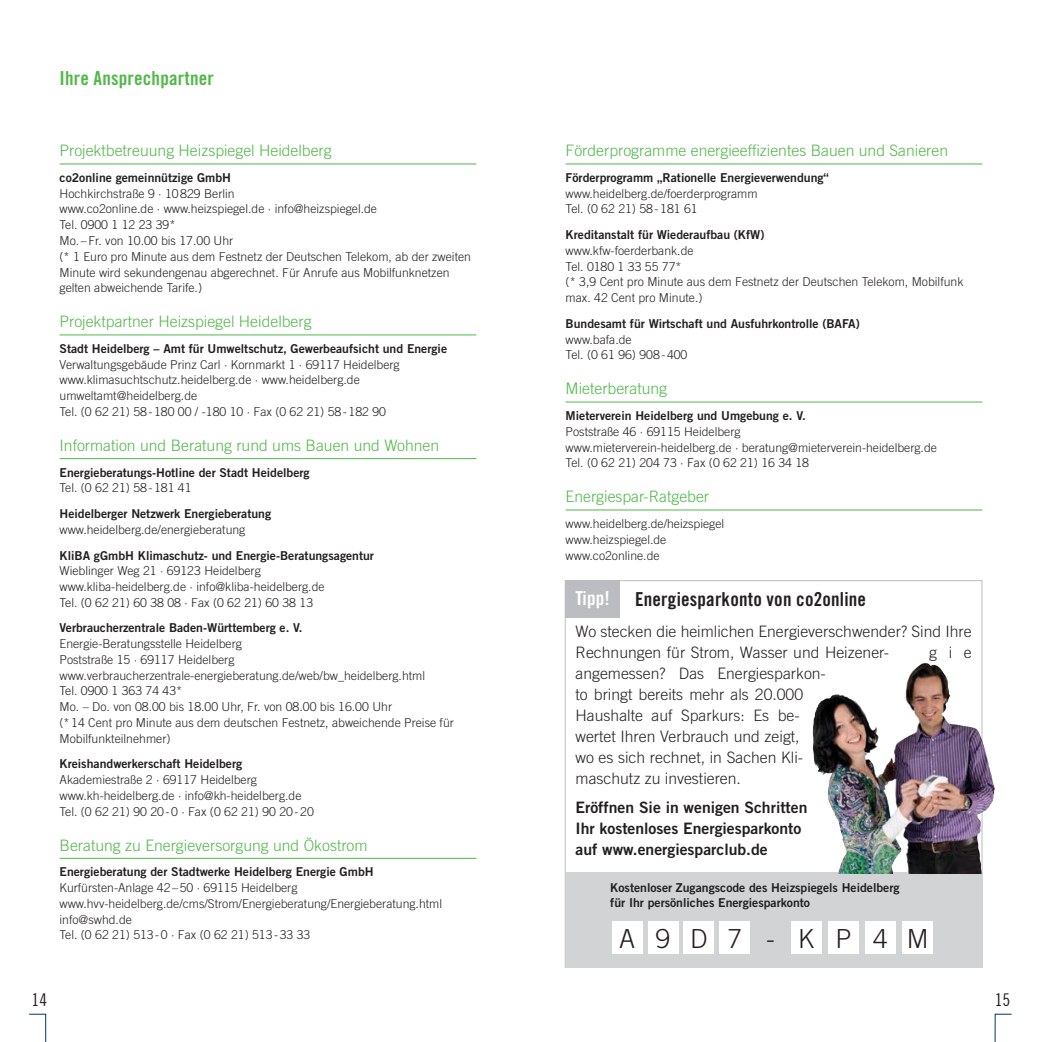
<style>
.page{position:relative;width:1042px;height:1042px;background:#fff}
.page>*{position:absolute;margin:0;border:0;box-sizing:border-box;transform-origin:0 0}
.t1{font:300 26.25px "Trade Gothic";letter-spacing:.765em;color:#231f20}
.t2{font:19.25px "Trade Gothic Bold Cond Twenty";letter-spacing:.01em;color:#231f20}
.t3{font:19.25px "Trade Gothic Bold Cond Twenty";letter-spacing:.01em;color:#50b848}
.t4{font:19.25px "Trade Gothic Bold Cond Twenty";color:#fff}
.t5{font:17.5px "Trade Gothic Cond Eighteen";color:#231f20}
.t6{font:300 15.75px/21px "Trade Gothic";color:#231f20}
.t7{font:300 15.75px "Trade Gothic";color:#50b848}
.t8{font:15.75px/21px "Trade Gothic Bold Two";color:#231f20}
.t9{font:300 12.25px/15.8px "Trade Gothic";color:#231f20}
.t10{font:12.25px/15.8px "Trade Gothic Bold Two";color:#231f20}
</style>
<div class="page">
<svg style="left:29px;top:1013px;width:18px;height:29px"></svg>
<svg style="left:994px;top:1013px;width:18px;height:29px"></svg>
<hr style="left:60px;top:164px;width:416px;height:1px;background:#50b848">
<hr style="left:60px;top:335px;width:416px;height:1px;background:#50b848">
<hr style="left:60px;top:458px;width:416px;height:1px;background:#50b848">
<hr style="left:60px;top:858px;width:416px;height:1px;background:#50b848">
<hr style="left:566px;top:164px;width:416px;height:1px;background:#50b848">
<hr style="left:566px;top:402px;width:416px;height:1px;background:#50b848">
<hr style="left:566px;top:510px;width:416px;height:1px;background:#50b848">
<svg style="left:812px;top:623px;width:183px;height:185px"></svg>
<div style="left:566px;top:871px;width:416px;height:96px;background:#d1d3d4"></div>
<div style="left:612px;top:921px;width:30px;height:33px;background:#fff"></div>
<div style="left:648px;top:921px;width:30px;height:33px;background:#fff"></div>
<div style="left:684px;top:921px;width:30px;height:33px;background:#fff"></div>
<div style="left:719px;top:921px;width:31px;height:33px;background:#fff"></div>
<div style="left:791px;top:921px;width:30px;height:33px;background:#fff"></div>
<div style="left:828px;top:921px;width:30px;height:33px;background:#fff"></div>
<div style="left:865px;top:921px;width:30px;height:33px;background:#fff"></div>
<div style="left:903px;top:921px;width:30px;height:33px;background:#fff"></div>
<div style="left:566px;top:580px;width:54px;height:37px;background:#bbbdc0"></div>
<img style="left:832px;top:723px;width:162px;height:150px">
<h2 class="t3" style="left:60px;top:71px;width:156px">Ihre Ansprechpartner</h2>
<p class="t7" style="left:60px;top:145px;width:274px">Projektbetreuung Heizspiegel Heidelberg</p>
<p class="t10" style="left:60px;top:171px;width:173px">co2online gemeinnützige GmbH</p>
<p class="t9" style="left:60px;top:187px;width:413px">Hochkirchstraße 9 · 10 829 Berlin<br>www.co2online.de · www.heizspiegel.de · info@heizspiegel.de<br>Tel. 0900 1 12 23 39*<br>Mo. – Fr. von 10.00 bis 17.00 Uhr<br>(* 1 Euro pro Minute aus dem Festnetz der Deutschen Telekom, ab der zweiten Minute wird sekundengenau abgerechnet. Für Anrufe aus Mobilfunknetzen gelten abweichende Tarife.)</p>
<p class="t7" style="left:60px;top:316px;width:253px">Projektpartner Heizspiegel Heidelberg</p>
<p class="t10" style="left:60px;top:342px;width:389px">Stadt Heidelberg – Amt für Umweltschutz, Gewerbeaufsicht und Energie</p>
<p class="t9" style="left:60px;top:357px;width:342px">Verwaltungsgebäude Prinz Carl · Kornmarkt 1 · 69117 Heidelberg www.klimasuchtschutz.heidelberg.de · www.heidelberg.de umweltamt@heidelberg.de<br>Tel. (0 62 21) 58 - 180 00 / -180 10 · Fax (0 62 21) 58 - 182 90</p>
<p class="t7" style="left:60px;top:439px;width:381px">Information und Beratung rund ums Bauen und Wohnen</p>
<p class="t10" style="left:60px;top:465px;width:252px">Energieberatungs-Hotline der Stadt Heidelberg</p>
<p class="t9" style="left:60px;top:481px;width:133px">Tel. (0 62 21) 58 - 181 41</p>
<p class="t10" style="left:60px;top:507px;width:213px">Heidelberger Netzwerk Energieberatung</p>
<p class="t9" style="left:60px;top:523px;width:187px">www.heidelberg.de/energieberatung</p>
<p class="t10" style="left:60px;top:548px;width:316px">KliBA gGmbH Klimaschutz- und Energie-Beratungsagentur</p>
<p class="t9" style="left:60px;top:564px;width:267px">Wieblinger Weg 21 · 69123 Heidelberg www.kliba-heidelberg.de · info@kliba-heidelberg.de<br>Tel. (0 62 21) 60 38 08 · Fax (0 62 21) 60 38 13</p>
<p class="t10" style="left:60px;top:621px;width:245px">Verbraucherzentrale Baden-Württemberg e. V.</p>
<p class="t9" style="left:60px;top:637px;width:396px">Energie-Beratungsstelle Heidelberg<br>Poststraße 15 · 69117 Heidelberg www.verbraucherzentrale-energieberatung.de/web/bw_heidelberg.html<br>Tel. 0900 1 363 74 43*<br>Mo. – Do. von 08.00 bis 18.00 Uhr, Fr. von 08.00 bis 16.00 Uhr<br>(* 14 Cent pro Minute aus dem deutschen Festnetz, abweichende Preise für Mobilfunkteilnehmer)</p>
<p class="t10" style="left:60px;top:757px;width:184px">Kreishandwerkerschaft Heidelberg</p>
<p class="t9" style="left:60px;top:773px;width:256px">Akademiestraße 2 · 69117 Heidelberg www.kh-heidelberg.de · info@kh-heidelberg.de<br>Tel. (0 62 21) 90 20 - 0 · Fax (0 62 21) 90 20 - 20</p>
<p class="t7" style="left:60px;top:839px;width:310px">Beratung zu Energieversorgung und Ökostrom</p>
<p class="t10" style="left:60px;top:865px;width:316px">Energieberatung der Stadtwerke Heidelberg Energie GmbH</p>
<p class="t9" style="left:60px;top:881px;width:384px">Kurfürsten-Anlage 42 – 50 · 69115 Heidelberg www.hvv-heidelberg.de/cms/Strom/Energieberatung/Energieberatung.html info@swhd.de<br>Tel. (0 62 21) 513 - 0 · Fax (0 62 21) 513 - 33 33</p>
<p class="t7" style="left:566px;top:145px;width:384px">Förderprogramme energieeffizientes Bauen und Sanieren</p>
<p class="t10" style="left:566px;top:171px;width:265px">Förderprogramm „Rationelle Energieverwendung“</p>
<p class="t9" style="left:566px;top:187px;width:193px">www.heidelberg.de/foerderprogramm<br>Tel. (0 62 21) 58 - 181 61</p>
<p class="t10" style="left:566px;top:228px;width:200px">Kreditanstalt für Wiederaufbau (KfW)</p>
<p class="t9" style="left:566px;top:244px;width:399px">www.kfw-foerderbank.de<br>Tel. 0180 1 33 55 77*<br>(* 3,9 Cent pro Minute aus dem Festnetz der Deutschen Telekom, Mobilfunk max. 42 Cent pro Minute.)</p>
<p class="t10" style="left:566px;top:317px;width:296px">Bundesamt für Wirtschaft und Ausfuhrkontrolle (BAFA)</p>
<p class="t9" style="left:566px;top:332px;width:123px">www.bafa.de<br>Tel. (0 61 96) 908 - 400</p>
<p class="t7" style="left:566px;top:383px;width:103px">Mieterberatung</p>
<p class="t10" style="left:566px;top:409px;width:242px">Mieterverein Heidelberg und Umgebung e. V.</p>
<p class="t9" style="left:566px;top:425px;width:373px">Poststraße 46 · 69115 Heidelberg<br>www.mieterverein-heidelberg.de · beratung@mieterverein-heidelberg.de<br>Tel. (0 62 21) 204 73 · Fax (0 62 21) 16 34 18</p>
<p class="t7" style="left:566px;top:491px;width:145px">Energiespar-Ratgeber</p>
<p class="t9" style="left:566px;top:517px;width:160px">www.heidelberg.de/heizspiegel www.heizspiegel.de www.co2online.de</p>
<h2 class="t2" style="left:635px;top:592px;width:233px">Energiesparkonto von co2online</h2>
<p class="t6" style="left:575px;top:622px;width:397px">Wo stecken die heimlichen Energieverschwender? Sind Ihre<br>Rechnungen für Strom, Wasser und Heizener-</p>
<h2 class="t4" style="left:575px;top:591px;width:36px">Tipp!</h2>
<p class="t6" style="left:929px;top:643px;width:44px">gie</p>
<p class="t6" style="left:575px;top:664px;width:252px">angemessen? Das Energiesparkon&shy;to bringt bereits mehr als 20.000<br>Haushalte auf Sparkurs: Es be&shy;wertet Ihren Verbrauch und zeigt,<br>wo es sich rechnet, in Sachen Kli&shy;maschutz zu investieren.</p>
<p class="t8" style="left:575px;top:798px;width:233px">Eröffnen Sie in wenigen Schritten<br>Ihr kostenloses Energiesparkonto auf www.energiesparclub.de</p>
<p class="t10" style="left:610px;top:880px;width:291px">Kostenloser Zugangscode des Heizspiegels Heidelberg für Ihr persönliches Energiesparkonto</p>
<h1 class="t1" style="left:619px;top:929px;width:311px">A9D7 -KP4M</h1>
<h3 class="t5" style="left:32px;top:993px;width:17px">14</h3>
<h3 class="t5" style="left:995px;top:993px;width:17px">15</h3>
</div>
